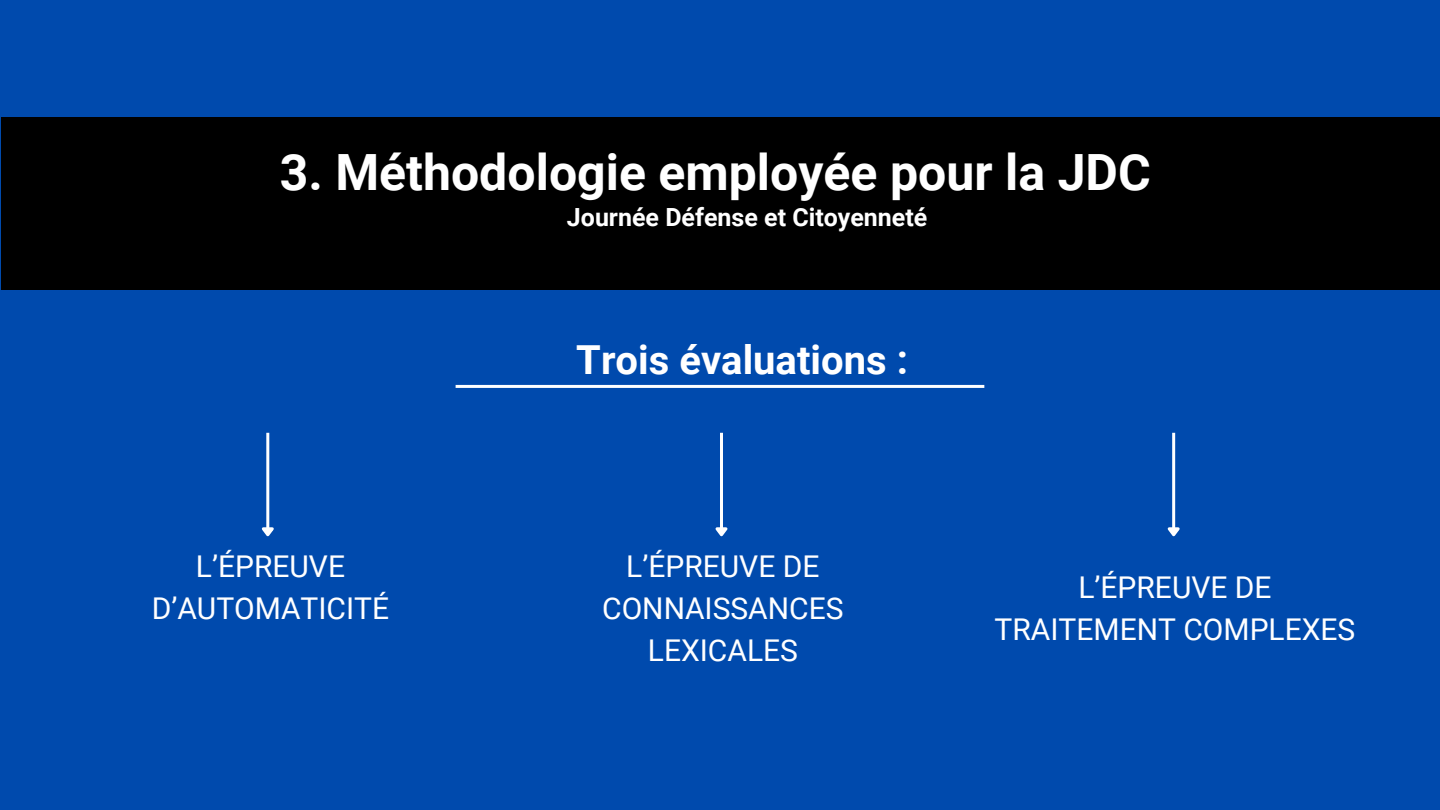
<style>
.page{position:relative;width:1440px;height:810px;background:#004aad}
.page>*{position:absolute;margin:0;border:0;box-sizing:border-box;transform-origin:0 0}
.t1{font:700 50px "Roboto";color:#fff}
.t2{font:700 40px "Roboto";color:#fff}
.t3{font:30px/42px "Roboto";color:#fff;text-align:center}
.t4{font:700 25px "Roboto";color:#fff}
</style>
<div class="page">
<div style="left:1px;top:117px;width:1439px;height:173px;background:#000"></div>
<hr style="left:266px;top:433px;width:3px;height:95px;background:#fff">
<svg style="left:261px;top:525px;width:13px;height:12px"></svg>
<hr style="left:720px;top:433px;width:3px;height:95px;background:#fff">
<svg style="left:715px;top:527px;width:13px;height:10px"></svg>
<hr style="left:1172px;top:433px;width:3px;height:95px;background:#fff">
<svg style="left:1167px;top:525px;width:13px;height:12px"></svg>
<hr style="left:456px;top:385px;width:528px;height:3px;background:#fff">
<p class="t1" style="left:280px;top:143px;width:873px">3. Méthodologie employée pour la JDC</p>
<p class="t4" style="left:567px;top:202px;width:362px">Journée Défense et Citoyenneté</p>
<p class="t2" style="left:576px;top:337px;width:333px">Trois évaluations :</p>
<p class="t3" style="left:152px;top:546px;width:239px">L’ÉPREUVE<br>D’AUTOMATICITÉ</p>
<p class="t3" style="left:602px;top:546px;width:243px">L’ÉPREUVE DE<br>CONNAISSANCES<br>LEXICALES</p>
<p class="t3" style="left:995px;top:567px;width:362px">L’ÉPREUVE DE<br>TRAITEMENT COMPLEXES</p>
</div>
